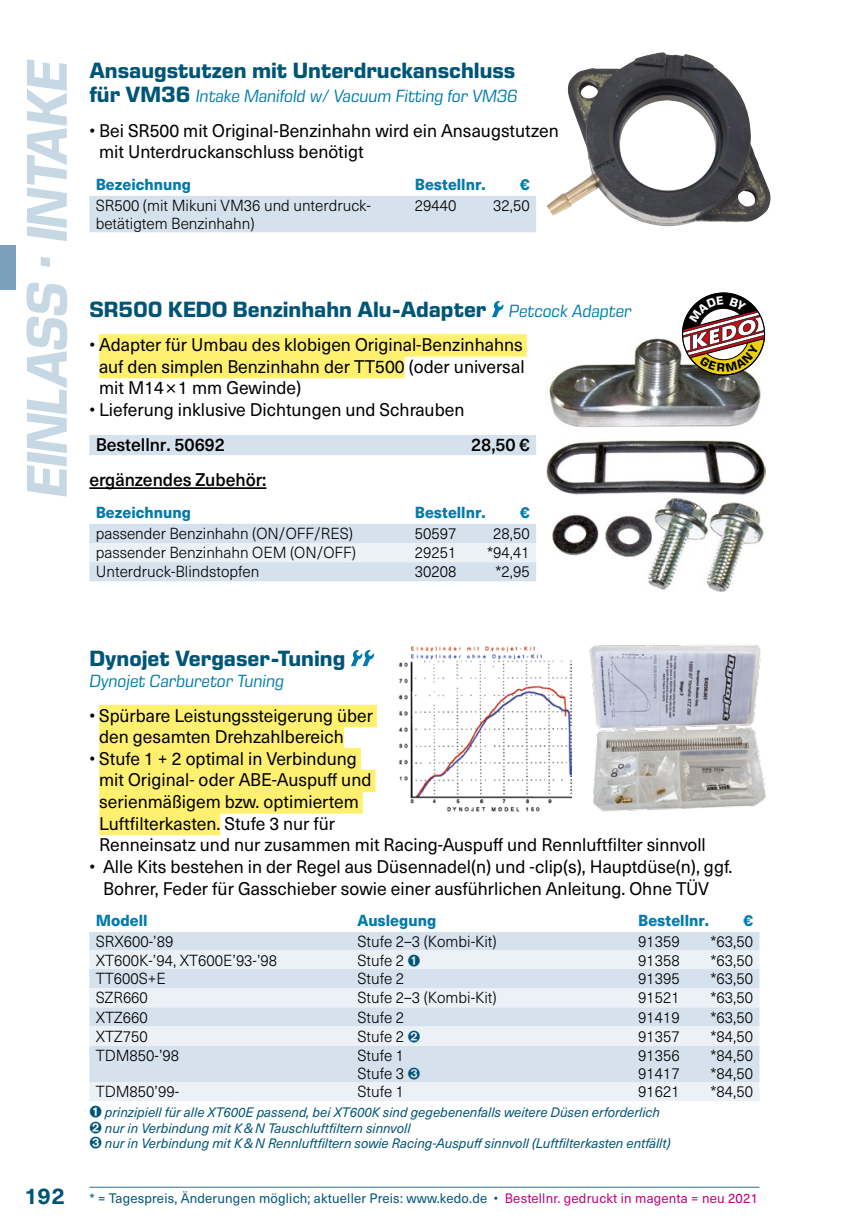
<style>
.page{position:relative;width:868px;height:1225px;background:#fff}
.page>*{position:absolute;margin:0;border:0;box-sizing:border-box;transform-origin:0 0}
.t1{font:italic 700 58.5px "Eurostile Next Pro";letter-spacing:-.035em;color:#c7d8e5}
.t2{font:700 22.5px "Eurostile Next Pro";color:#005576}
.t3{font:18px/21.6px "Neue Haas Unica Pro";color:#000}
.t4{font:italic 18px "Eurostile Next Pro";color:#007bad}
.t5{font:500 18px "Neue Haas Unica Pro";letter-spacing:-.005em;color:#000}
.t6{font:300 15.75px/18px "Neue Haas Unica Pro";color:#000}
.t7{font:800 15.75px "Neue Haas Unica Pro";color:#007bad}
.t8{font:italic 13.5px/15.8px "Neue Haas Unica Pro";color:#005576}
.t9{font:13.5px "Neue Haas Unica Pro";letter-spacing:.015em;color:#005576}
.s1{font-weight:700;font-style:normal;font-size:22.5px;color:#005576}
.s2{font-weight:400;font-style:italic;font-size:18px;color:#007bad}
.s3{font-family:"Currency Pi BT";font-weight:400;color:#005576}
.s4{font-family:"Currency Pi BT";font-style:normal;font-size:15.75px}
.s5{font-weight:700;font-size:22.5px}
.s6{color:#c4007a}
</style>
<div class="page">
<hr style="left:89px;top:1186px;width:670px;height:1px;background:#4a7f9f">
<div style="left:0;top:245px;width:16px;height:44px;background:#7ba0bb"></div>
<div style="left:99px;top:705px;width:278px;height:22px;background:#fff16f"></div>
<div style="left:99px;top:726px;width:245px;height:23px;background:#fff16f"></div>
<div style="left:99px;top:748px;width:262px;height:22px;background:#fff16f"></div>
<div style="left:99px;top:769px;width:276px;height:23px;background:#fff16f"></div>
<div style="left:99px;top:791px;width:264px;height:22px;background:#fff16f"></div>
<div style="left:99px;top:813px;width:121px;height:22px;background:#fff16f"></div>
<svg style="left:351px;top:650px;width:23px;height:16px"></svg>
<div style="left:89px;top:932px;width:670px;height:18px;background:#d5e1ec"></div>
<svg style="left:89px;top:950px;width:670px;height:151px;background:#e0e9f1"></svg>
<img style="left:589px;top:645px;width:177px;height:167px">
<img style="left:398px;top:647px;width:173px;height:164px">
<div style="left:99px;top:334px;width:427px;height:23px;background:#fff16f"></div>
<div style="left:99px;top:356px;width:305px;height:22px;background:#fff16f"></div>
<hr style="left:89px;top:487px;width:177px;height:2px;background:#000">
<svg style="left:492px;top:301px;width:11px;height:16px"></svg>
<div style="left:89px;top:435px;width:447px;height:20px;background:#d5e1ec"></div>
<svg style="left:89px;top:524px;width:447px;height:57px;background:#dce6ef"></svg>
<img style="left:547px;top:440px;width:217px;height:151px">
<img style="left:549px;top:338px;width:212px;height:89px">
<div style="left:89px;top:196px;width:447px;height:36px;background:#d5e1ec"></div>
<img style="left:547px;top:52px;width:223px;height:174px">
<svg style="left:408px;top:1030px;width:12px;height:12px"></svg>
<svg style="left:408px;top:1067px;width:12px;height:12px"></svg>
<svg style="left:678px;top:292px;width:88px;height:87px"></svg>
<h1 class="t1" style="left:14px;top:498px;width:440px;rotate:-90deg">EINLASS · INTAKE</h1>
<p class="t2" style="left:89px;top:57px;width:427px">Ansaugstutzen mit Unterdruckanschluss</p>
<p class="t4" style="left:89px;top:87px;width:429px"><span class="s1">für VM36</span> Intake Manifold w/ Vacuum Fitting for VM36</p>
<p class="t3" style="left:99px;top:120px;width:461px;text-indent:-10px">• Bei SR500 mit Original-Benzinhahn wird ein Ansaugstutzen mit Unterdruckanschluss benötigt</p>
<p class="t7" style="left:96px;top:174px;width:97px">Bezeichnung</p>
<p class="t7" style="left:415px;top:174px;width:72px">Bestellnr.</p>
<p class="t7" style="left:520px;top:174px;width:11px">€</p>
<p class="t6" style="left:96px;top:197px;width:276px">SR500 (mit Mikuni VM36 und unterdruck&shy;betätigtem Benzinhahn)</p>
<p class="t6" style="left:415px;top:197px;width:43px">29440</p>
<p class="t6" style="left:493px;top:197px;width:38px">32,50</p>
<p class="t2" style="left:89px;top:296px;width:543px">SR500 KEDO Benzinhahn Alu-Adapter <span class="s2">Petcock Adapter</span></p>
<p class="t3" style="left:99px;top:334px;width:427px;text-align:justify;text-indent:-10px">• Adapter für Umbau des klobigen Original-Benzinhahns auf den simplen Benzinhahn der TT500 (oder universal mit M14×1 mm Gewinde)</p>
<p class="t3" style="left:89px;top:399px;width:377px">• Lieferung inklusive Dichtungen und Schrauben</p>
<p class="t5" style="left:96px;top:433px;width:131px">Bestellnr. 50692</p>
<p class="t5" style="left:471px;top:433px;width:60px">28,50 €</p>
<p class="t5" style="left:89px;top:469px;width:178px">ergänzendes Zubehör:</p>
<p class="t7" style="left:96px;top:502px;width:97px">Bezeichnung</p>
<p class="t7" style="left:415px;top:502px;width:72px">Bestellnr.</p>
<p class="t7" style="left:520px;top:502px;width:11px">€</p>
<p class="t6" style="left:96px;top:525px;width:259px">passender Benzinhahn (ON/OFF/RES)</p>
<p class="t6" style="left:415px;top:525px;width:43px">50597</p>
<p class="t6" style="left:493px;top:525px;width:38px">28,50</p>
<p class="t6" style="left:96px;top:544px;width:262px">passender Benzinhahn OEM (ON/OFF)</p>
<p class="t6" style="left:415px;top:544px;width:43px">29251</p>
<p class="t6" style="left:487px;top:544px;width:44px">*94,41</p>
<p class="t6" style="left:96px;top:563px;width:165px">Unterdruck-Blindstopfen</p>
<p class="t6" style="left:415px;top:563px;width:43px">30208</p>
<p class="t6" style="left:495px;top:563px;width:36px">*2,95</p>
<p class="t2" style="left:89px;top:645px;width:257px">Dynojet Vergaser-Tuning</p>
<p class="t4" style="left:89px;top:671px;width:196px">Dynojet Carburetor Tuning</p>
<p class="t3" style="left:99px;top:704px;width:275px;text-indent:-10px">• Spürbare Leistungssteigerung über den gesamten Drehzahlbereich</p>
<p class="t3" style="left:99px;top:748px;width:608px;text-indent:-10px">• Stufe 1 + 2 optimal in Verbindung<br>mit Original- oder ABE-Auspuff und<br>serienmäßigem bzw. optimiertem<br>Luftfilterkasten. Stufe 3 nur für<br>Renneinsatz und nur zusammen mit Racing-Auspuff und Rennluftfilter sinnvoll</p>
<p class="t3" style="left:89px;top:856px;width:644px;text-align:center">• Alle Kits bestehen in der Regel aus Düsennadel(n) und -clip(s), Hauptdüse(n), ggf.<br>Bohrer, Feder für Gasschieber sowie einer ausführlichen Anleitung. Ohne TÜV</p>
<p class="t7" style="left:96px;top:910px;width:53px">Modell</p>
<p class="t7" style="left:357px;top:910px;width:80px">Auslegung</p>
<p class="t7" style="left:638px;top:910px;width:72px">Bestellnr.</p>
<p class="t7" style="left:743px;top:910px;width:11px">€</p>
<p class="t6" style="left:96px;top:933px;width:79px">SRX600-’89</p>
<p class="t6" style="left:357px;top:933px;width:141px">Stufe 2–3 (Kombi-Kit)</p>
<p class="t6" style="left:638px;top:933px;width:43px">91359</p>
<p class="t6" style="left:710px;top:933px;width:44px">*63,50</p>
<p class="t6" style="left:96px;top:951px;width:183px">XT600K-’94, XT600E’93-’98</p>
<p class="t6" style="left:357px;top:951px;width:64px">Stufe 2 <span class="s3">!</span></p>
<p class="t6" style="left:638px;top:951px;width:43px">91358</p>
<p class="t6" style="left:710px;top:951px;width:44px">*63,50</p>
<p class="t6" style="left:96px;top:970px;width:72px">TT600S+E</p>
<p class="t6" style="left:357px;top:970px;width:48px">Stufe 2</p>
<p class="t6" style="left:638px;top:970px;width:43px">91395</p>
<p class="t6" style="left:710px;top:970px;width:44px">*63,50</p>
<p class="t6" style="left:96px;top:989px;width:54px">SZR660</p>
<p class="t6" style="left:357px;top:989px;width:141px">Stufe 2–3 (Kombi-Kit)</p>
<p class="t6" style="left:638px;top:989px;width:43px">91521</p>
<p class="t6" style="left:710px;top:989px;width:44px">*63,50</p>
<p class="t6" style="left:96px;top:1008px;width:53px">XTZ660</p>
<p class="t6" style="left:357px;top:1008px;width:48px">Stufe 2</p>
<p class="t6" style="left:638px;top:1008px;width:43px">91419</p>
<p class="t6" style="left:710px;top:1008px;width:44px">*63,50</p>
<p class="t6" style="left:96px;top:1027px;width:53px">XTZ750</p>
<p class="t6" style="left:357px;top:1027px;width:48px">Stufe 2</p>
<p class="t6" style="left:638px;top:1027px;width:43px">91357</p>
<p class="t6" style="left:710px;top:1027px;width:44px">*84,50</p>
<p class="t6" style="left:96px;top:1046px;width:85px">TDM850-’98</p>
<p class="t6" style="left:357px;top:1046px;width:48px">Stufe 1<br>Stufe 3</p>
<p class="t6" style="left:638px;top:1046px;width:43px">91356<br>91417</p>
<p class="t6" style="left:710px;top:1046px;width:44px">*84,50 *84,50</p>
<p class="t6" style="left:96px;top:1083px;width:85px">TDM850’99-</p>
<p class="t6" style="left:357px;top:1083px;width:48px">Stufe 1</p>
<p class="t6" style="left:638px;top:1083px;width:43px">91621</p>
<p class="t6" style="left:710px;top:1083px;width:44px">*84,50</p>
<p class="t8" style="left:105px;top:1104px;width:567px;text-indent:-16px"><span class="s4">!</span> prinzipiell für alle XT600E passend, bei XT600K sind gegebenenfalls weitere Düsen erforderlich nur in Verbindung mit K &amp; N Tauschluftfiltern sinnvoll<br>nur in Verbindung mit K &amp; N Rennluftfiltern sowie Racing-Auspuff sinnvoll (Luftfilterkasten entfällt)</p>
<p class="t9" style="left:24px;top:1190px;width:735px"><span class="s5">192</span> * = Tagespreis, Änderungen möglich; aktueller Preis: www.kedo.de • <span class="s6">Bestellnr. gedruckt in magenta = neu 2021</span></p>
</div>
